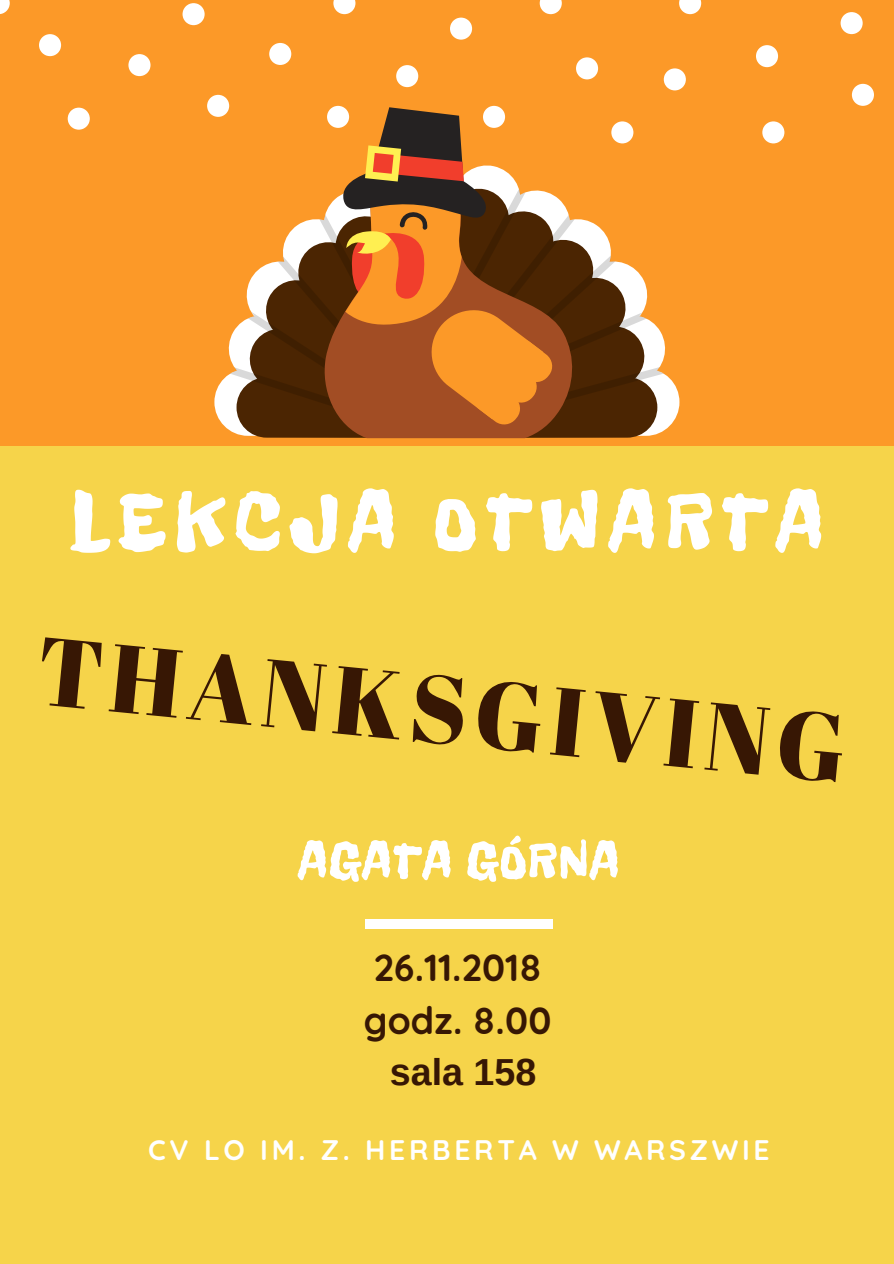
<style>
.page{position:relative;width:894px;height:1264px;background:#fff}
.page>*{position:absolute;margin:0;border:0;box-sizing:border-box;transform-origin:0 0}
.t1{font:96.15px "Abril Fatface";color:#371704}
.t2{font:84px "Freckle Face";letter-spacing:.1em;color:#fff}
.t3{font:52.35px "Freckle Face";letter-spacing:.02em;color:#fff}
.t4{font:700 37.65px "Arimo";color:#371704}
.t5{font:700 37.5px/52.3px "Quicksand";letter-spacing:.005em;color:#371704}
.t6{font:700 28.2px "Quicksand";letter-spacing:.13em;color:#fff}
</style>
<div class="page">
<div style="left:0;top:0;width:893px;height:1263px;background:#fc9928"></div>
<div style="left:0;top:446px;width:893px;height:817px;background:#f6d44a"></div>
<div style="left:365px;top:919px;width:187px;height:9px;background:#fff"></div>
<svg style="left:762px;top:121px;width:22px;height:22px"></svg>
<svg style="left:39px;top:34px;width:22px;height:22px"></svg>
<svg style="left:840px;top:12px;width:22px;height:22px"></svg>
<svg style="left:68px;top:108px;width:22px;height:22px"></svg>
<svg style="left:0;top:0;width:10px;height:14px"></svg>
<svg style="left:182px;top:0;width:519px;height:437px"></svg>
<svg style="left:128px;top:54px;width:22px;height:22px"></svg>
<svg style="left:756px;top:45px;width:21px;height:22px"></svg>
<svg style="left:851px;top:84px;width:22px;height:22px"></svg>
<h2 class="t2" style="left:70px;top:470px;width:755px">LEKCJA OTWARTA</h2>
<h1 class="t1" style="left:45px;top:599px;width:813px;rotate:6deg">THANKSGIVING</h1>
<h3 class="t3" style="left:298px;top:828px;width:323px">AGATA GÓRNA</h3>
<h3 class="t5" style="left:363px;top:940px;width:189px">26.11.2018 godz. 8.00</h3>
<h3 class="t4" style="left:389px;top:1051px;width:148px">sala 158</h3>
<p class="t6" style="left:148px;top:1131px;width:623px">CV LO IM. Z. HERBERTA W WARSZWIE</p>
</div>
